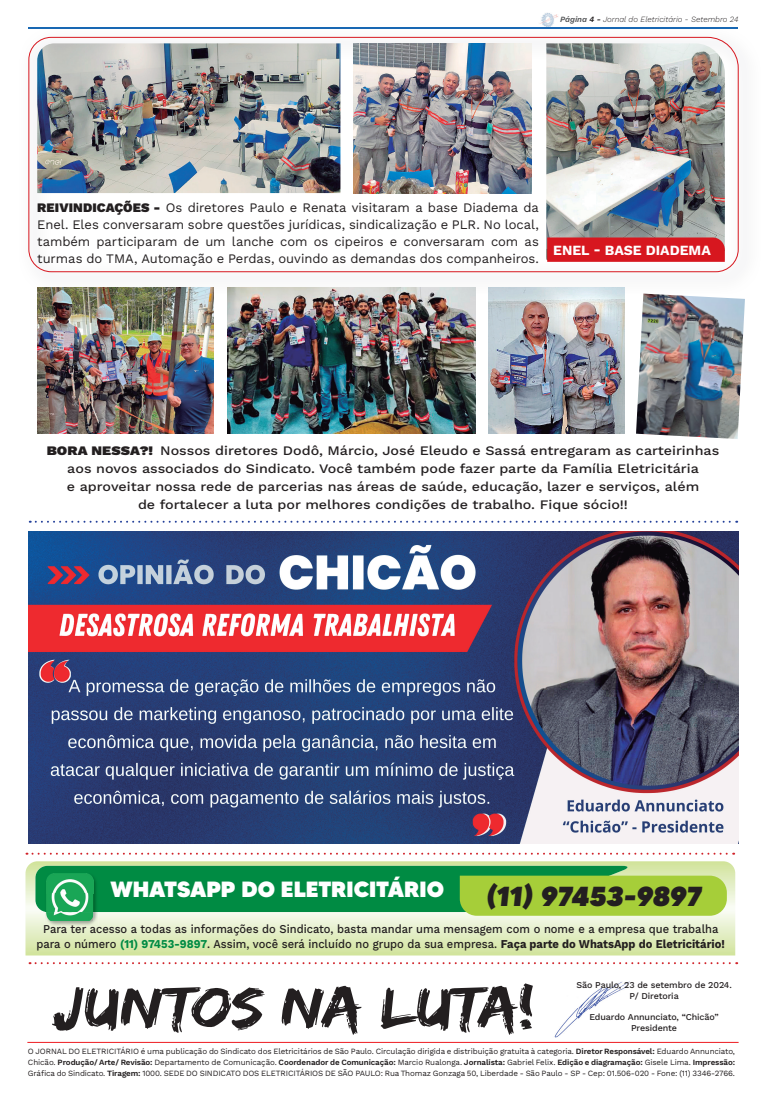
<style>
.page{position:relative;width:766px;height:1106px;background:#fff}
.page>*{position:absolute;margin:0;border:0;box-sizing:border-box;transform-origin:0 0}
.t1{font:58.9px "Edo SZ";letter-spacing:.01em;color:#231f20;scale:1.16 1}
.t2{font:900 27.5px "MADETOMMY";color:#231f20}
.t3{font:900 22px "MADETOMMY";letter-spacing:-.005em;color:#fff}
.t4{font:700 14px "Work Sans";color:#fff}
.t5{font:500 13px/18px "Work Sans";color:#231f20;text-align:center;scale:1.1 1}
.t6{font:13px/17px "Work Sans";letter-spacing:-.005em;color:#231f20;text-align:justify}
.t7{font:500 12px/14.4px "Work Sans";color:#231f20;text-align:center;scale:.93 1}
.t8{font:500 9px/10.5px "Work Sans";letter-spacing:-.01em;color:#231f20;text-align:center}
.t9{font:8px/11px "Work Sans";letter-spacing:-.015em;color:#231f20;text-align:justify}
.t10{font:italic 300 8px "Work Sans";color:#231f20}
.s1{font-weight:600;color:#57585a}
.s2{font-weight:600}
.s3{font-weight:900}
.s4{font-weight:700;color:#008b43}
.s5{font-weight:700}
</style>
<div class="page">
<img style="left:539px;top:13px;width:19px;height:14px">
<hr style="left:28px;top:27px;width:709px;height:1px;background:#1868b3">
<img style="left:28px;top:28px;width:709px;height:1px">
<svg style="left:28px;top:36px;width:711px;height:237px"></svg>
<svg style="left:30px;top:962px;width:707px;height:2px"></svg>
<svg style="left:26px;top:852px;width:708px;height:2px"></svg>
<hr style="left:27px;top:1041px;width:711px;height:1px;background:#ee1d23">
<svg style="left:30px;top:521px;width:707px;height:2px"></svg>
<img style="left:554px;top:981px;width:76px;height:57px">
<img style="left:29px;top:531px;width:709px;height:312px">
<img style="left:353px;top:43px;width:178px;height:150px">
<img style="left:546px;top:43px;width:178px;height:217px">
<img style="left:37px;top:43px;width:303px;height:150px">
<svg style="left:547px;top:237px;width:177px;height:25px;background:#d51c23"></svg>
<img style="left:227px;top:287px;width:248px;height:146px">
<img style="left:37px;top:287px;width:177px;height:146px">
<img style="left:489px;top:287px;width:135px;height:146px">
<svg style="left:25px;top:861px;width:710px;height:45px;background:#d8e8ac"></svg>
<svg style="left:25px;top:911px;width:710px;height:44px;background:#e1edc1"></svg>
<svg style="left:35px;top:865px;width:691px;height:50px;background:#49a94b"></svg>
<img style="left:45px;top:872px;width:53px;height:54px">
<img style="left:46px;top:874px;width:47px;height:47px">
<img style="left:636px;top:293px;width:108px;height:146px">
<p class="t10" style="left:560px;top:13px;width:180px"><span class="s1">Página</span> <span class="s2">4 -</span> Jornal do Eletricitário - Setembro 24</p>
<p class="t6" style="left:37px;top:198px;width:503px"><span class="s3">REIVINDICAÇÕES -</span> Os diretores Paulo e Renata visitaram a base Diadema da Enel. Eles conversaram sobre questões jurídicas, sindicalização e PLR. No local, também participaram de um lanche com os cipeiros e conversaram com as turmas do TMA, Automação e Perdas, ouvindo as demandas dos companheiros.</p>
<h3 class="t4" style="left:553px;top:239px;width:159px">ENEL - BASE DIADEMA</h3>
<p class="t5" style="left:47px;top:441px;width:612px"><span class="s3">BORA NESSA?!</span> Nossos diretores Dodô, Márcio, José Eleudo e Sassá entregaram as carteirinhas aos novos associados do Sindicato. Você também pode fazer parte da Família Eletricitária<br>e aproveitar nossa rede de parcerias nas áreas de saúde, educação, lazer e serviços, além<br>de fortalecer a luta por melhores condições de trabalho. Fique sócio!!</p>
<h3 class="t3" style="left:110px;top:875px;width:335px">WHATSAPP DO ELETRICITÁRIO</h3>
<h2 class="t2" style="left:485px;top:878px;width:221px">(11) 97453-9897</h2>
<h3 class="t7" style="left:36px;top:921px;width:741px">Para ter acesso a todas as informações do Sindicato, basta mandar uma mensagem com o nome e a empresa que trabalha para o número <span class="s4">(11) 97453-9897</span>. Assim, você será incluído no grupo da sua empresa. <span class="s5">Faça parte do WhatsApp do Eletricitário!</span></h3>
<h1 class="t1" style="left:52px;top:973px;width:418px">JUNTOS NA LUTA!</h1>
<p class="t8" style="left:576px;top:979px;width:157px">São Paulo, 23 de setembro de 2024.<br>P/ Diretoria</p>
<p class="t8" style="left:589px;top:1011px;width:131px">Eduardo Annunciato, “Chicão”<br>Presidente</p>
<p class="t9" style="left:28px;top:1045px;width:708px">O JORNAL DO ELETRICITÁRIO é uma publicação do Sindicato dos Eletricitários de São Paulo. Circulação dirigida e distribuição gratuita à categoria. <span class="s2">Diretor Responsável:</span> Eduardo Annunciato, Chicão. <span class="s2">Produção/ Arte/ Revisão:</span> Departamento de Comunicação. <span class="s2">Coordenador de Comunicação:</span> Marcio Rualonga. <span class="s2">Jornalista:</span> Gabriel Felix. <span class="s2">Edição e diagramação:</span> Gisele Lima. <span class="s2">Impressão:<br></span>Gráfica do Sindicato. <span class="s2">Tiragem:</span> 1000. SEDE DO SINDICATO DOS ELETRICITÁRIOS DE SÃO PAULO: Rua Thomaz Gonzaga 50, Liberdade - São Paulo - SP - Cep: 01.506-020 - Fone: (11) 3346-2766.</p>
</div>
